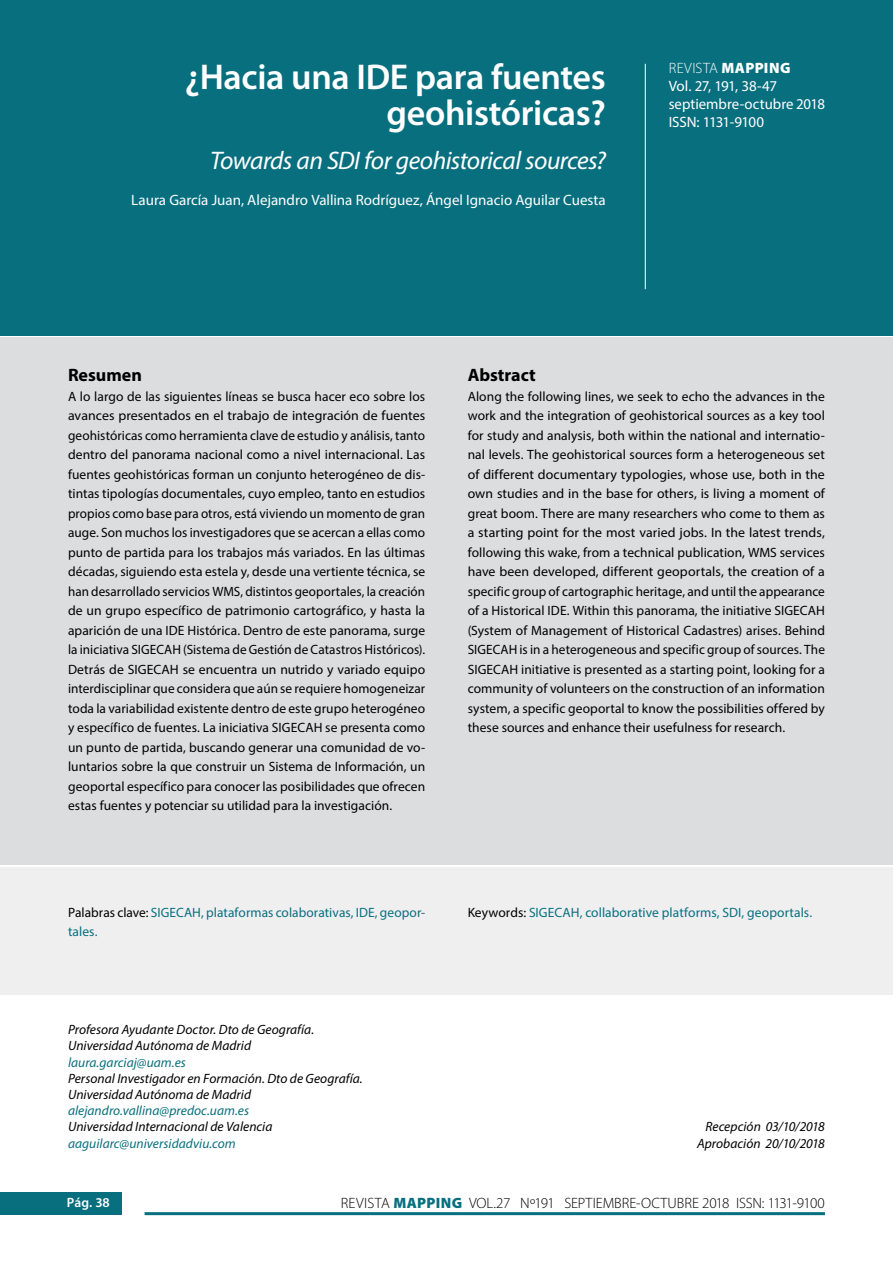
<style>
.page{position:relative;width:893px;height:1263px;background:#fff}
.page>*{position:absolute;margin:0;border:0;box-sizing:border-box;transform-origin:0 0}
.t1{font:600 36px/36px "Myriad Pro";letter-spacing:-.01em;color:#fff;text-align:right}
.t2{font:italic 25.5px "Myriad Pro";letter-spacing:-.025em;color:#fff}
.t3{font:700 18px "Myriad Pro";color:#000}
.t4{font:15px/18px "Myriad Pro";color:#fff}
.t5{font:300 15px "Myriad Pro";letter-spacing:-.005em;color:#000}
.t6{font:13.5px/19.5px "Myriad Pro";letter-spacing:.005em;color:#000;text-align:justify}
.t7{font:italic 13.5px/16.2px "Myriad Pro";letter-spacing:.005em;color:#000}
.t8{font:13.5px/19.5px "Myriad Pro";letter-spacing:.005em;color:#086f7f}
.t9{font:italic 13.5px "Myriad Pro";letter-spacing:.005em;color:#086f7f}
.t10{font:600 13.5px "Myriad Pro";color:#fff}
.s1{font-weight:300}
.s2{font-weight:900}
.s3{color:#000}
.s4{font-weight:900;color:#086f7f}
</style>
<div class="page">
<div style="left:0;top:1193px;width:121px;height:22px;background:#086f7f"></div>
<hr style="left:145px;top:1212px;width:680px;height:3px;background:#086f7f">
<div style="left:0;top:337px;width:893px;height:528px;background:#dcddde"></div>
<div style="left:0;top:0;width:893px;height:336px;background:#086f7f"></div>
<div style="left:0;top:867px;width:893px;height:128px;background:#efeff0"></div>
<hr style="left:645px;top:64px;width:1px;height:225px;background:#fff">
<h1 class="t1" style="left:185px;top:59px;width:423px">¿Hacia una IDE para fuentes geohistóricas?</h1>
<h2 class="t2" style="left:210px;top:144px;width:397px">Towards an SDI for geohistorical sources?</h2>
<p class="t4" style="left:131px;top:190px;width:476px">Laura García Juan, Alejandro Vallina Rodríguez, Ángel Ignacio Aguilar Cuesta</p>
<p class="t4" style="left:669px;top:59px;width:158px"><span class="s1">REVISTA</span> <span class="s2">MAPPING<br></span>Vol. 27, 191, 38-47 septiembre-octubre 2018<br>ISSN: 1131-9100</p>
<h3 class="t3" style="left:68px;top:363px;width:75px">Resumen</h3>
<p class="t6" style="left:68px;top:386px;width:359px">A lo largo de las siguientes líneas se busca hacer eco sobre los avances presentados en el trabajo de integración de fuentes geohistóricas como herramienta clave de estudio y análisis, tanto dentro del panorama nacional como a nivel internacional. Las fuentes geohistóricas forman un conjunto heterogéneo de dis&shy;tintas tipologías documentales, cuyo empleo, tanto en estudios propios como base para otros, está viviendo un momento de gran auge. Son muchos los investigadores que se acercan a ellas como punto de partida para los trabajos más variados. En las últimas décadas, siguiendo esta estela y, desde una vertiente técnica, se han desarrollado servicios WMS, distintos geoportales, la creación de un grupo específico de patrimonio cartográfico, y hasta la aparición de una IDE Histórica. Dentro de este panorama, surge la iniciativa SIGECAH (Sistema de Gestión de Catastros Históricos).<br>Detrás de SIGECAH se encuentra un nutrido y variado equipo interdisciplinar que considera que aún se requiere homogeneizar toda la variabilidad existente dentro de este grupo heterogéneo y específico de fuentes. La iniciativa SIGECAH se presenta como un punto de partida, buscando generar una comunidad de vo&shy;luntarios sobre la que construir un Sistema de Información, un geoportal específico para conocer las posibilidades que ofrecen estas fuentes y potenciar su utilidad para la investigación.</p>
<h3 class="t3" style="left:468px;top:363px;width:69px">Abstract</h3>
<p class="t6" style="left:468px;top:386px;width:359px">Along the following lines, we seek to echo the advances in the work and the integration of geohistorical sources as a key tool for study and analysis, both within the national and internatio&shy;nal levels. The geohistorical sources form a heterogeneous set of different documentary typologies, whose use, both in the own studies and in the base for others, is living a moment of great boom. There are many researchers who come to them as a starting point for the most varied jobs. In the latest trends, following this wake, from a technical publication, WMS services have been developed, different geoportals, the creation of a specific group of cartographic heritage, and until the appearance of a Historical IDE. Within this panorama, the initiative SIGECAH (System of Management of Historical Cadastres) arises. Behind SIGECAH is in a heterogeneous and specific group of sources. The SIGECAH initiative is presented as a starting point, looking for a community of volunteers on the construction of an information system, a specific geoportal to know the possibilities offered by these sources and enhance their usefulness for research.</p>
<p class="t8" style="left:68px;top:902px;width:359px"><span class="s3">Palabras clave:</span> SIGECAH, plataformas colaborativas, IDE, geopor&shy;tales.</p>
<p class="t8" style="left:468px;top:902px;width:346px"><span class="s3">Keywords:</span> SIGECAH, collaborative platforms, SDI, geoportals.</p>
<p class="t7" style="left:68px;top:1021px;width:248px">Profesora Ayudante Doctor. Dto de Geografía.<br>Universidad Autónoma de Madrid</p>
<p class="t9" style="left:68px;top:1054px;width:119px">laura.garciaj@uam.es</p>
<p class="t7" style="left:68px;top:1070px;width:296px">Personal Investigador en Formación. Dto de Geografía.<br>Universidad Autónoma de Madrid</p>
<p class="t9" style="left:68px;top:1102px;width:183px">alejandro.vallina@predoc.uam.es</p>
<p class="t7" style="left:68px;top:1118px;width:206px">Universidad Internacional de Valencia</p>
<p class="t9" style="left:68px;top:1135px;width:169px">aaguilarc@universidadviu.com</p>
<p class="t7" style="left:697px;top:1118px;width:129px;text-align:right">Recepción 03/10/2018<br>Aprobación 20/10/2018</p>
<p class="t10" style="left:67px;top:1195px;width:44px">Pág. 38</p>
<p class="t5" style="left:341px;top:1195px;width:486px">REVISTA <span class="s4">MAPPING</span> VOL.27 Nº191 SEPTIEMBRE-OCTUBRE 2018 ISSN: 1131-9100</p>
</div>
